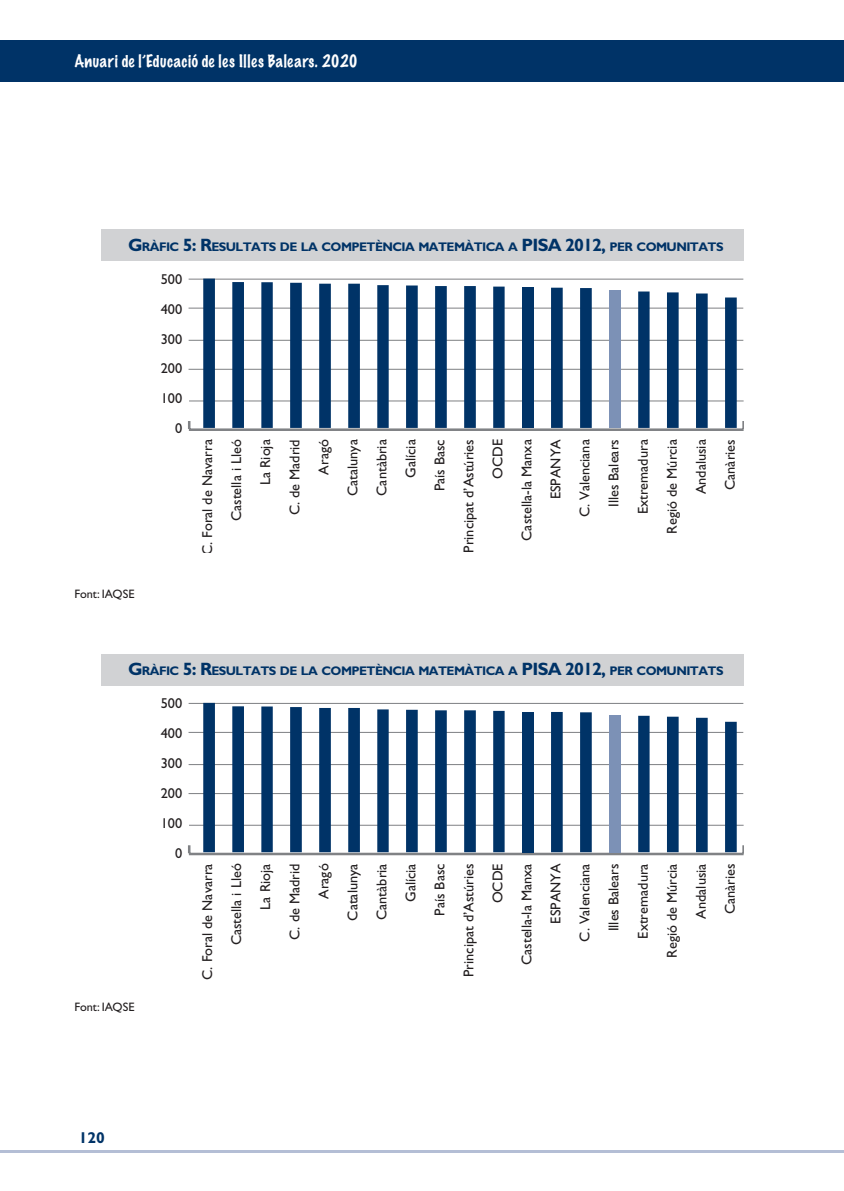
<style>
.page{position:relative;width:844px;height:1191px;background:#fff}
.page>*{position:absolute;margin:0;border:0;box-sizing:border-box;transform-origin:0 0}
.t1{font:100 15.75px "Marker Felt";letter-spacing:.025em;color:#fff}
.t2{font:700 15.75px "Gill Sans Std";color:#003367}
.t3{font:14.35px/29.1px "Gill Sans Std";color:#231f20;text-align:right}
.t4{font:700 12.6px "Gill Sans Std";letter-spacing:-.045em;color:#003367}
.t5{font:12.25px "Gill Sans Std";color:#231f20}
.s1{font-size:17.85px}
</style>
<div class="page">
<div style="left:0;top:40px;width:843px;height:42px;background:#003367"></div>
<hr style="left:0;top:1150px;width:843px;height:2px;background:#b4bed5">
<hr style="left:189px;top:400px;width:554px;height:1px;background:#808285">
<hr style="left:188px;top:369px;width:555px;height:1px;background:#808285">
<hr style="left:188px;top:340px;width:555px;height:1px;background:#808285">
<hr style="left:188px;top:308px;width:555px;height:1px;background:#808285">
<hr style="left:188px;top:279px;width:555px;height:1px;background:#808285">
<div style="left:101px;top:229px;width:642px;height:32px;background:#d1d2d4"></div>
<hr style="left:189px;top:428px;width:554px;height:3px;background:#808285">
<svg style="left:188px;top:421px;width:2px;height:8px"></svg>
<svg style="left:203px;top:278px;width:533px;height:150px"></svg>
<hr style="left:189px;top:824px;width:554px;height:1px;background:#808285">
<hr style="left:188px;top:793px;width:555px;height:1px;background:#808285">
<hr style="left:188px;top:764px;width:555px;height:1px;background:#808285">
<hr style="left:188px;top:732px;width:555px;height:1px;background:#808285">
<hr style="left:188px;top:703px;width:555px;height:1px;background:#808285">
<div style="left:101px;top:654px;width:642px;height:31px;background:#d1d2d4"></div>
<hr style="left:189px;top:852px;width:554px;height:3px;background:#808285">
<svg style="left:188px;top:845px;width:2px;height:8px"></svg>
<svg style="left:203px;top:703px;width:533px;height:149px"></svg>
<p class="t1" style="left:74px;top:49px;width:285px">Anuari de l’Educació de les Illes Balears. 2020</p>
<p class="t4" style="left:128px;top:239px;width:597px"><span class="s1">G</span>RÀFIC <span class="s1">5: R</span>ESULTATS DE LA COMPETÈNCIA MATEMÀTICA A <span class="s1">PISA 2012,</span> PER COMUNITATS</p>
<p class="t3" style="left:161px;top:264px;width:23px">500</p>
<p class="t3" style="left:161px;top:294px;width:23px">400</p>
<p class="t3" style="left:161px;top:324px;width:23px">300</p>
<p class="t3" style="left:161px;top:354px;width:23px">200</p>
<p class="t3" style="left:161px;top:384px;width:23px">100</p>
<p class="t5" style="left:74px;top:587px;width:61px">Font: IAQSE</p>
<p class="t3" style="left:175px;top:414px;width:9px">0</p>
<p class="t3" style="left:193px;top:555px;width:118px;rotate:-90deg">C. Foral de Navarra<br>Castella i Lleó<br>La Rioja<br>C. de Madrid<br>Aragó<br>Catalunya<br>Cantàbria<br>Galícia<br>País Basc<br>Principat d’Astúries<br>OCDE<br>Castella-la Manxa<br>ESPANYA<br>C. Valenciana<br>Illes Balears<br>Extremadura<br>Regió de Múrcia<br>Andalusia<br>Canàries</p>
<p class="t4" style="left:128px;top:663px;width:597px"><span class="s1">G</span>RÀFIC <span class="s1">5: R</span>ESULTATS DE LA COMPETÈNCIA MATEMÀTICA A <span class="s1">PISA 2012,</span> PER COMUNITATS</p>
<p class="t3" style="left:161px;top:689px;width:23px">500</p>
<p class="t3" style="left:161px;top:718px;width:23px">400</p>
<p class="t3" style="left:161px;top:748px;width:23px">300</p>
<p class="t3" style="left:161px;top:778px;width:23px">200</p>
<p class="t3" style="left:161px;top:808px;width:23px">100</p>
<p class="t5" style="left:74px;top:1000px;width:61px">Font: IAQSE</p>
<p class="t3" style="left:175px;top:838px;width:9px">0</p>
<p class="t3" style="left:193px;top:979px;width:118px;rotate:-90deg">C. Foral de Navarra<br>Castella i Lleó<br>La Rioja<br>C. de Madrid<br>Aragó<br>Catalunya<br>Cantàbria<br>Galícia<br>País Basc<br>Principat d’Astúries<br>OCDE<br>Castella-la Manxa<br>ESPANYA<br>C. Valenciana<br>Illes Balears<br>Extremadura<br>Regió de Múrcia<br>Andalusia<br>Canàries</p>
<p class="t2" style="left:79px;top:1128px;width:28px">120</p>
</div>
